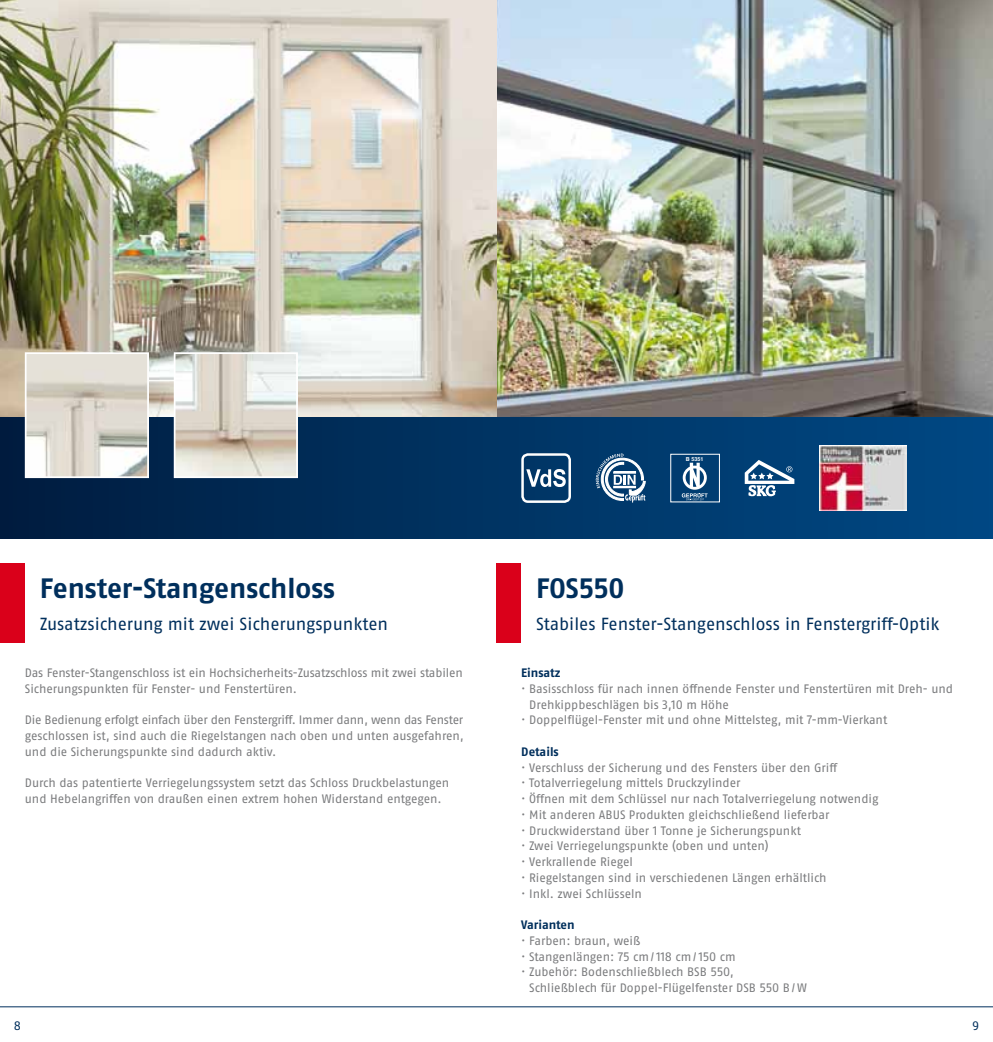
<style>
.page{position:relative;width:993px;height:1042px;background:#fff}
.page>*{position:absolute;margin:0;border:0;box-sizing:border-box;transform-origin:0 0}
.t1{font:700 28px "ABUS Fago Pro";letter-spacing:-.005em;color:#002f5c}
.t2{font:17.5px "ABUS Fago Pro";letter-spacing:-.005em;color:#002f5c}
.t3{font:12.25px/15.8px "ABUS Fago Pro";letter-spacing:-.005em;color:#7b7c7e}
.t4{font:700 12.25px "ABUS Fago Pro";letter-spacing:-.005em;color:#002f5c}
.t5{font:12.25px "ABUS Fago Pro";color:#002f5c}
.t6{font:700 5.42px "Helvetica";color:#fff}
</style>
<div class="page">
<hr style="left:0;top:1006px;width:992px;height:1px;background:#002f5c">
<div style="left:0;top:417px;width:992px;height:121px;background:linear-gradient(to right,#001d40,#024b86)"></div>
<img style="left:0;top:0;width:992px;height:417px">
<div style="left:0;top:563px;width:25px;height:79px;background:#da001a"></div>
<img style="left:28px;top:355px;width:118px;height:120px">
<div style="left:25px;top:352px;width:124px;height:126px;border:2px solid #fff"></div>
<img style="left:177px;top:355px;width:118px;height:120px">
<div style="left:174px;top:352px;width:124px;height:126px;border:2px solid #fff"></div>
<svg style="left:681px;top:463px;width:26px;height:37px"></svg>
<div style="left:496px;top:563px;width:25px;height:79px;background:#da001a"></div>
<svg style="left:744px;top:460px;width:50px;height:36px"></svg>
<img style="left:819px;top:445px;width:86px;height:66px">
<svg style="left:595px;top:453px;width:50px;height:49px"></svg>
<div style="left:521px;top:453px;width:49px;height:50px;border:2px solid #fff;border-radius:5px"></div>
<svg style="left:526px;top:469px;width:39px;height:18px"></svg>
<h1 class="t1" style="left:40px;top:571px;width:297px">Fenster-Stangenschloss</h1>
<h2 class="t2" style="left:40px;top:613px;width:350px">Zusatzsicherung mit zwei Sicherungspunkten</h2>
<p class="t3" style="left:25px;top:665px;width:439px">Das Fenster-Stangenschloss ist ein Hochsicherheits-Zusatzschloss mit zwei stabilen<br>Sicherungspunkten für Fenster- und Fenstertüren.</p>
<p class="t3" style="left:25px;top:712px;width:440px;text-align:justify">Die Bedienung erfolgt einfach über den Fenstergriff. Immer dann, wenn das Fenster geschlossen ist, sind auch die Riegelstangen nach oben und unten ausgefahren, und die Sicherungspunkte sind dadurch aktiv.</p>
<p class="t3" style="left:25px;top:775px;width:426px">Durch das patentierte Verriegelungssystem setzt das Schloss Druckbelastungen und Hebelangriffen von draußen einen extrem hohen Widerstand entgegen.</p>
<p class="t6" style="left:685px;top:454px;width:19px">B 5351</p>
<h1 class="t1" style="left:536px;top:571px;width:90px">FOS550</h1>
<h2 class="t2" style="left:536px;top:613px;width:404px">Stabiles Fenster-Stangenschloss in Fenstergriff-Optik</h2>
<p class="t4" style="left:521px;top:665px;width:41px">Einsatz</p>
<p class="t3" style="left:521px;top:681px;width:433px">· Basisschloss für nach innen öffnende Fenster und Fenstertüren mit Dreh- und</p>
<p class="t3" style="left:529px;top:696px;width:201px">Drehkippbeschlägen bis 3,10 m Höhe</p>
<p class="t3" style="left:521px;top:712px;width:367px">· Doppelflügel-Fenster mit und ohne Mittelsteg, mit 7-mm-Vierkant</p>
<p class="t4" style="left:521px;top:744px;width:39px">Details</p>
<p class="t3" style="left:521px;top:759px;width:358px">· Verschluss der Sicherung und des Fensters über den Griff<br>· Totalverriegelung mittels Druckzylinder<br>· Öffnen mit dem Schlüssel nur nach Totalverriegelung notwendig · Mit anderen ABUS Produkten gleichschließend lieferbar<br>· Druckwiderstand über 1 Tonne je Sicherungspunkt<br>· Zwei Verriegelungspunkte (oben und unten)<br>· Verkrallende Riegel<br>· Riegelstangen sind in verschiedenen Längen erhältlich<br>· Inkl. zwei Schlüsseln</p>
<p class="t4" style="left:521px;top:917px;width:55px">Varianten</p>
<p class="t3" style="left:521px;top:933px;width:121px">· Farben: braun, weiß</p>
<p class="t3" style="left:521px;top:948px;width:216px">· Stangenlängen: 75 cm/118 cm/150 cm</p>
<p class="t3" style="left:521px;top:964px;width:214px">· Zubehör: Bodenschließblech BSB 550,</p>
<p class="t3" style="left:529px;top:980px;width:279px">Schließblech für Doppel-Flügelfenster DSB 550 B/W</p>
<p class="t5" style="left:14px;top:1018px;width:9px">8</p>
<p class="t5" style="left:971px;top:1018px;width:9px">9</p>
</div>
